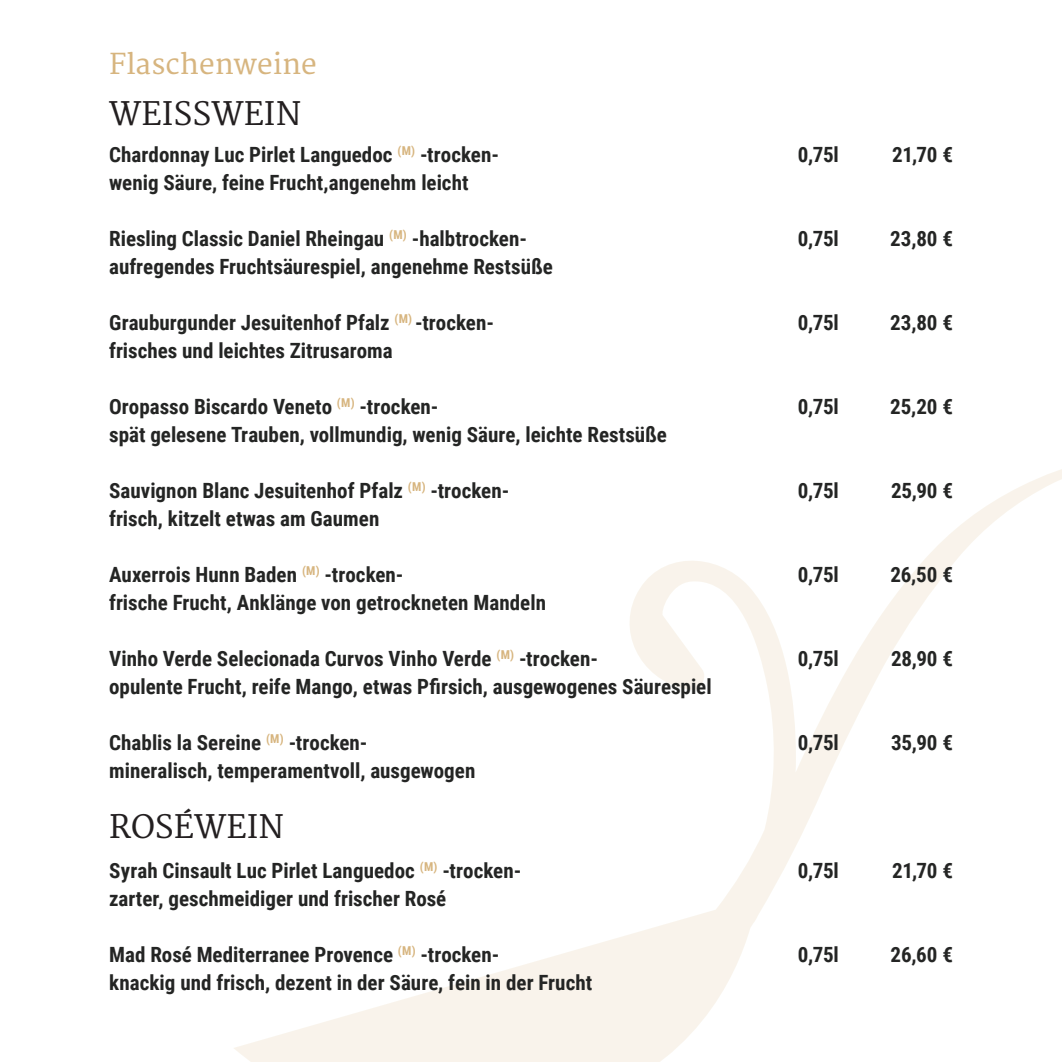
<style>
.page{position:relative;width:1062px;height:1062px;background:#fff}
.page>*{position:absolute;margin:0;border:0;box-sizing:border-box;transform-origin:0 0}
.t1{font:31.5px "Merriweather";color:#231f20}
.t2{font:28px "Merriweather";color:#d7b57f}
.t3{font:700 21px/28px "Roboto Condensed";color:#242524}
</style>
<div class="page">
<svg style="left:234px;top:469px;width:828px;height:593px"></svg>
<h2 class="t2" style="left:109px;top:48px;width:209px">Flaschenweine</h2>
<h1 class="t1" style="left:109px;top:95px;width:194px">WEISSWEIN</h1>
<p class="t3" style="left:109px;top:140px;width:391px">Chardonnay Luc Pirlet Languedoc <sup>(M)</sup> -trocken&shy;wenig Säure, feine Frucht,angenehm leicht</p>
<p class="t3" style="left:109px;top:224px;width:445px">Riesling Classic Daniel Rheingau <sup>(M)</sup> -halbtrocken&shy;aufregendes Fruchtsäurespiel, angenehme Restsüße</p>
<p class="t3" style="left:109px;top:308px;width:386px">Grauburgunder Jesuitenhof Pfalz <sup>(M)</sup> -trocken&shy;frisches und leichtes Zitrusaroma</p>
<p class="t3" style="left:109px;top:392px;width:559px">Oropasso Biscardo Veneto <sup>(M)</sup> -trocken-<br>spät gelesene Trauben, vollmundig, wenig Säure, leichte Restsüße</p>
<p class="t3" style="left:109px;top:476px;width:402px">Sauvignon Blanc Jesuitenhof Pfalz <sup>(M)</sup> -trocken&shy;frisch, kitzelt etwas am Gaumen</p>
<p class="t3" style="left:109px;top:560px;width:438px">Auxerrois Hunn Baden <sup>(M)</sup> -trocken-<br>frische Frucht, Anklänge von getrockneten Mandeln</p>
<p class="t3" style="left:109px;top:644px;width:604px">Vinho Verde Selecionada Curvos Vinho Verde <sup>(M)</sup> -trocken-<br>opulente Frucht, reife Mango, etwas Pfirsich, ausgewogenes Säurespiel</p>
<p class="t3" style="left:109px;top:728px;width:368px">Chablis la Sereine <sup>(M)</sup> -trocken&shy;mineralisch, temperamentvoll, ausgewogen</p>
<h1 class="t1" style="left:109px;top:809px;width:176px">ROSÉWEIN</h1>
<p class="t3" style="left:109px;top:855px;width:413px">Syrah Cinsault Luc Pirlet Languedoc <sup>(M)</sup> -trocken&shy;zarter, geschmeidiger und frischer Rosé</p>
<p class="t3" style="left:109px;top:939px;width:484px">Mad Rosé Mediterranee Provence <sup>(M)</sup> -trocken-<br>knackig und frisch, dezent in der Säure, fein in der Frucht</p>
<p class="t3" style="left:798px;top:140px;width:42px">0,75l</p>
<p class="t3" style="left:892px;top:140px;width:62px">21,70 €</p>
<p class="t3" style="left:798px;top:224px;width:42px">0,75l</p>
<p class="t3" style="left:890px;top:224px;width:64px">23,80 €</p>
<p class="t3" style="left:798px;top:308px;width:42px">0,75l</p>
<p class="t3" style="left:890px;top:308px;width:64px">23,80 €</p>
<p class="t3" style="left:798px;top:392px;width:42px">0,75l</p>
<p class="t3" style="left:890px;top:392px;width:64px">25,20 €</p>
<p class="t3" style="left:798px;top:476px;width:42px">0,75l</p>
<p class="t3" style="left:891px;top:476px;width:63px">25,90 €</p>
<p class="t3" style="left:798px;top:560px;width:42px">0,75l</p>
<p class="t3" style="left:890px;top:560px;width:64px">26,50 €</p>
<p class="t3" style="left:798px;top:644px;width:42px">0,75l</p>
<p class="t3" style="left:891px;top:644px;width:63px">28,90 €</p>
<p class="t3" style="left:798px;top:728px;width:42px">0,75l</p>
<p class="t3" style="left:891px;top:728px;width:63px">35,90 €</p>
<p class="t3" style="left:798px;top:855px;width:42px">0,75l</p>
<p class="t3" style="left:892px;top:855px;width:62px">21,70 €</p>
<p class="t3" style="left:798px;top:939px;width:42px">0,75l</p>
<p class="t3" style="left:890px;top:939px;width:64px">26,60 €</p>
</div>
